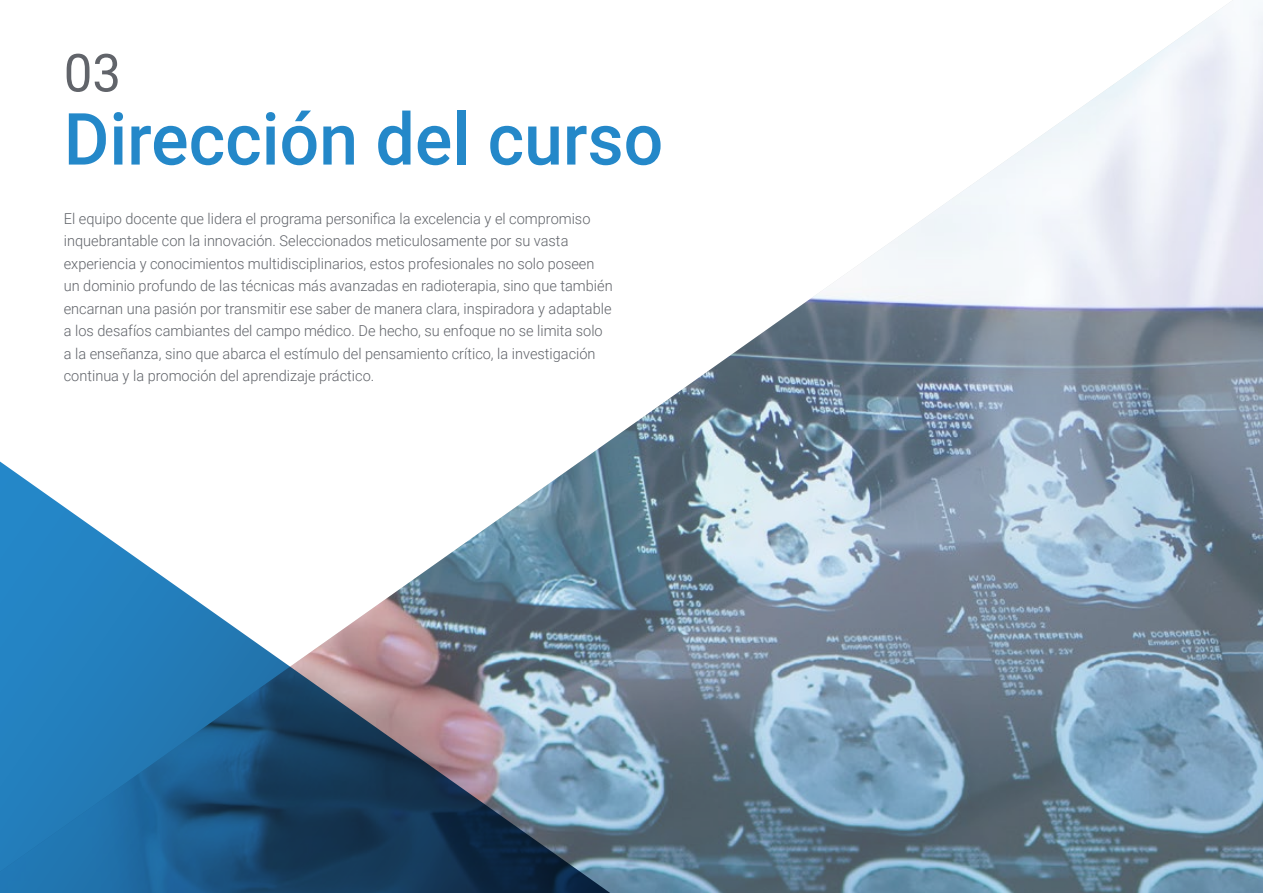
<style>
.page{position:relative;width:1263px;height:893px;background:#fff}
.page>*{position:absolute;margin:0;border:0;box-sizing:border-box;transform-origin:0 0}
.t1{font:500 72px "Roboto";color:#2488c9}
.t2{font:52.5px "Roboto";color:#61646a}
.t3{font:300 15px/22.5px "Roboto";color:#61646a}
</style>
<div class="page">
<img style="left:602px;top:0;width:661px;height:893px">
<svg style="left:0;top:446px;width:640px;height:447px"></svg>
<h2 class="t2" style="left:64px;top:36px;width:59px">03</h2>
<h1 class="t1" style="left:64px;top:89px;width:601px">Dirección del curso</h1>
<p class="t3" style="left:64px;top:207px;width:550px">El equipo docente que lidera el programa personifica la excelencia y el compromiso inquebrantable con la innovación. Seleccionados meticulosamente por su vasta experiencia y conocimientos multidisciplinarios, estos profesionales no solo poseen un dominio profundo de las técnicas más avanzadas en radioterapia, sino que también encarnan una pasión por transmitir ese saber de manera clara, inspiradora y adaptable a los desafíos cambiantes del campo médico. De hecho, su enfoque no se limita solo a la enseñanza, sino que abarca el estímulo del pensamiento crítico, la investigación continua y la promoción del aprendizaje práctico.</p>
</div>
